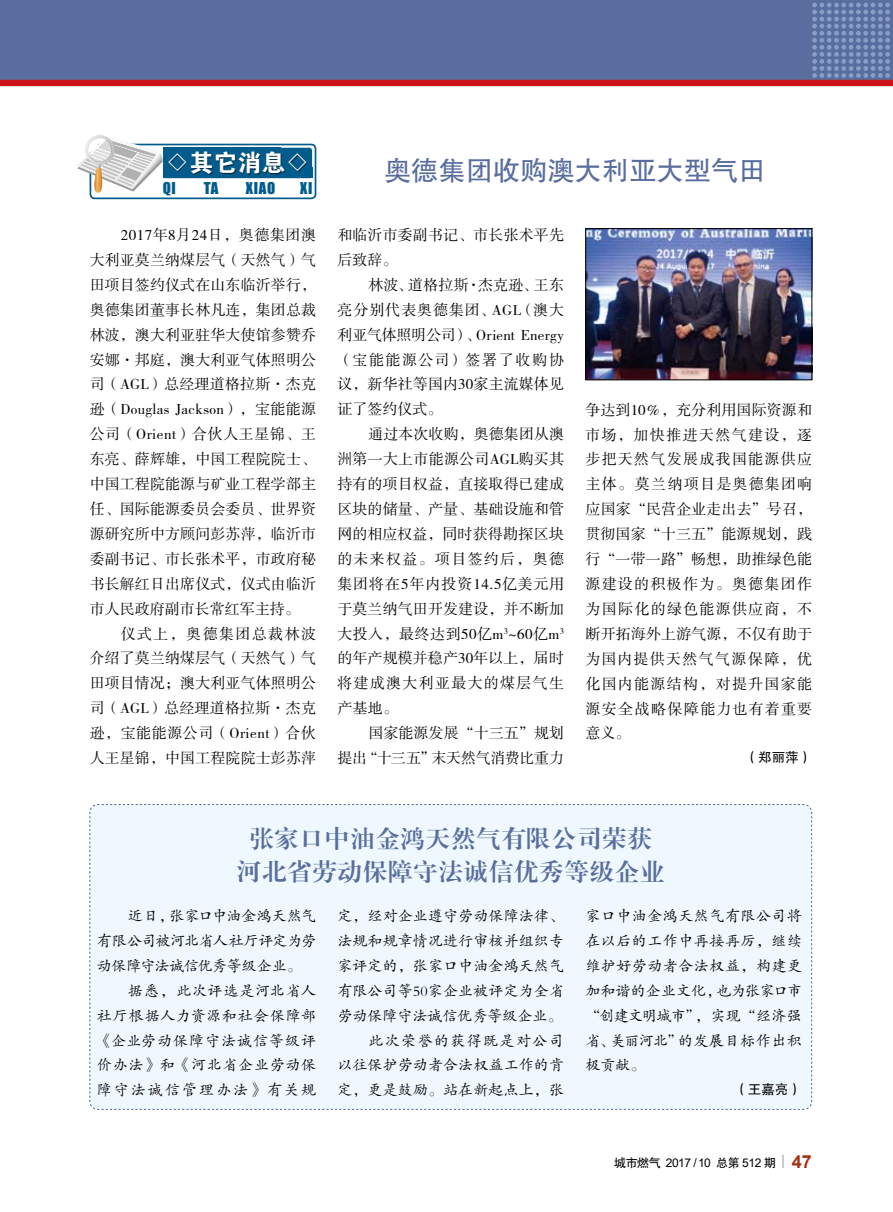
<style>
.page{position:relative;width:893px;height:1212px;background:#fff}
.page>*{position:absolute;margin:0;border:0;box-sizing:border-box;transform-origin:0 0}
.t1{font:27px "FZHTJW GB1 0";letter-spacing:.01em;color:#596e9e}
.t2{font:24px/33px "FZXBSJW GB1 0";letter-spacing:.05em;color:#596e9e;text-align:center}
.t3{font:24px "FZDHTJW GB1 0";color:#fff}
.t4{font:15px/24.9px "FZSSJW GB1 0";letter-spacing:.01em;color:#000;text-align:justify}
.t5{font:15px/24.9px "FZKTJW GB1 0";letter-spacing:.01em;color:#000;text-align:right}
.t6{font:15px "FZKTJW GB1 0";letter-spacing:.05em;color:#000}
.t7{font:15px "FZKTJW GB1 0";letter-spacing:-.025em;color:#000}
.t8{font:15px "FZKTJW GB1 0";letter-spacing:-.02em;color:#000}
.t9{font:15px "FZKTJW GB1 0";letter-spacing:.065em;color:#000}
.t10{font:15px "FZKTJW GB1 0";letter-spacing:.045em;color:#000}
.t11{font:15px "FZKTJW GB1 0";letter-spacing:-.01em;color:#000}
.t12{font:15px "FZKTJW GB1 0";letter-spacing:.135em;color:#000}
.t13{font:15px "Impact";letter-spacing:.05em;color:#005c8c}
.t14{font:13.5px "FZHTJW GB1 0";color:#000}
.t15{font:12px "Arial";letter-spacing:-.04em;color:#000}
.s1{font-family:"FZHTJW GB1 0"}
.s2{font-weight:700;font-size:18px;color:#a62e14}
</style>
<div class="page">
<div style="left:0;top:0;width:893px;height:82px;background:#596e9e"></div>
<div style="left:0;top:80px;width:893px;height:6px;background:#cc141d"></div>
<svg style="left:812px;top:3px;width:78px;height:75px"></svg>
<svg style="left:782px;top:1155px;width:1px;height:13px"></svg>
<div style="left:89px;top:804px;width:724px;height:306px;background:#eff8fe"></div>
<div style="left:90px;top:144px;width:226px;height:55px;border:2px solid #005c8c;border-radius:4px"></div>
<div style="left:163px;top:148px;width:149px;height:30px;background:#005c8c;border-radius:3px"></div>
<div style="left:163px;top:148px;width:117px;height:30px;background:#005c8c"></div>
<div style="left:169px;top:152px;width:175px;height:42px;background:#000;opacity:.65"></div>
<svg style="left:77px;top:135px;width:86px;height:58px"></svg>
<img style="left:587px;top:230px;width:223px;height:148px">
<div style="left:585px;top:228px;width:227px;height:152px;border:1px solid #000"></div>
<h2 class="t3" style="left:166px;top:150px;width:145px">◇其它消息◇</h2>
<p class="t13" style="left:163px;top:177px;width:15px">QI</p>
<p class="t13" style="left:204px;top:177px;width:16px">TA</p>
<p class="t13" style="left:246px;top:177px;width:31px">XIAO</p>
<p class="t13" style="left:300px;top:177px;width:14px">XI</p>
<p class="t4" style="left:90px;top:223px;width:228px;text-indent:31px">2017年8月24日，奥德集团澳大利亚莫兰纳煤层气（天然气）气田项目签约仪式在山东临沂举行，奥德集团董事长林凡连，集团总裁林波，澳大利亚驻华大使馆参赞乔安娜·邦庭，澳大利亚气体照明公司（AGL）总经理道格拉斯·杰克逊（Douglas Jackson），宝能能源公司（Orient）合伙人王星锦、王东亮、薛辉雄，中国工程院院士、中国工程院能源与矿业工程学部主任、国际能源委员会委员、世界资源研究所中方顾问彭苏萍，临沂市委副书记、市长张术平，市政府秘书长解红日出席仪式，仪式由临沂市人民政府副市长常红军主持。</p>
<p class="t4" style="left:90px;top:622px;width:228px;text-indent:31px">仪式上，奥德集团总裁林波介绍了莫兰纳煤层气（天然气）气田项目情况；澳大利亚气体照明公司（AGL）总经理道格拉斯·杰克逊，宝能能源公司（Orient）合伙人王星锦，中国工程院院士彭苏萍</p>
<h1 class="t1" style="left:384px;top:155px;width:383px">奥德集团收购澳大利亚大型气田</h1>
<p class="t4" style="left:337px;top:223px;width:228px">和临沂市委副书记、市长张术平先后致辞。</p>
<p class="t4" style="left:337px;top:273px;width:228px;text-indent:31px">林波、道格拉斯·杰克逊、王东亮分别代表奥德集团、AGL（澳大利亚气体照明公司）、Orient Energy（宝能能源公司）签署了收购协议，新华社等国内30家主流媒体见证了签约仪式。</p>
<p class="t4" style="left:337px;top:422px;width:228px;text-indent:31px">通过本次收购，奥德集团从澳洲第一大上市能源公司AGL购买其持有的项目权益，直接取得已建成区块的储量、产量、基础设施和管网的相应权益，同时获得勘探区块的未来权益。项目签约后，奥德集团将在5年内投资14.5亿美元用于莫兰纳气田开发建设，并不断加大投入，最终达到50亿m<sup>3</sup>~60亿m<sup>3</sup>的年产规模并稳产30年以上，届时将建成澳大利亚最大的煤层气生产基地。</p>
<p class="t4" style="left:337px;top:721px;width:228px;text-align:right">国家能源发展“十三五”规划<br>提出“十三五”末天然气消费比重力</p>
<p class="t4" style="left:585px;top:398px;width:228px">争达到10％，充分利用国际资源和市场，加快推进天然气建设，逐步把天然气发展成我国能源供应主体。莫兰纳项目是奥德集团响应国家“民营企业走出去”号召，贯彻国家“十三五”能源规划，践行“一带一路”畅想，助推绿色能源建设的积极作为。奥德集团作为国际化的绿色能源供应商，不断开拓海外上游气源，不仅有助于为国内提供天然气气源保障，优化国内能源结构，对提升国家能源安全战略保障能力也有着重要意义。</p>
<p class="t14" style="left:745px;top:750px;width:69px">（郑丽萍）</p>
<h2 class="t2" style="left:237px;top:823px;width:429px">张家口中油金鸿天然气有限公司荣获河北省劳动保障守法诚信优秀等级企业</h2>
<p class="t5" style="left:337px;top:904px;width:228px">定，经对企业遵守劳动保障法律、法规和规章情况进行审核并组织专家评定的，张家口中油金鸿天然气有限公司等50家企业被评定为全省劳动保障守法诚信优秀等级企业。此次荣誉的获得既是对公司<br>以往保护劳动者合法权益工作的肯定，更是鼓励。站在新起点上，张</p>
<p class="t5" style="left:585px;top:904px;width:218px;text-align:justify">家口中油金鸿天然气有限公司将在以后的工作中再接再厉，继续维护好劳动者合法权益，构建更加和谐的企业文化，也为张家口市“创建文明城市”，实现“经济强省、美丽河北”的发展目标作出积极贡献。</p>
<p class="t11" style="left:128px;top:908px;width:190px">近日，张家口中油金鸿天然气</p>
<p class="t7" style="left:97px;top:933px;width:221px">有限公司被河北省人社厅评定为劳</p>
<p class="t8" style="left:97px;top:958px;width:206px">动保障守法诚信优秀等级企业。</p>
<p class="t6" style="left:128px;top:983px;width:190px">据悉，此次评选是河北省人</p>
<p class="t6" style="left:97px;top:1008px;width:221px">社厅根据人力资源和社会保障部</p>
<p class="t9" style="left:97px;top:1032px;width:221px">《企业劳动保障守法诚信等级评</p>
<p class="t10" style="left:97px;top:1057px;width:221px">价办法》和《河北省企业劳动保</p>
<p class="t12" style="left:97px;top:1082px;width:221px">障守法诚信管理办法》有关规</p>
<p class="t14" style="left:734px;top:1082px;width:69px">（王嘉亮）</p>
<p class="t15" style="left:614px;top:1154px;width:199px"><span class="s1">城市燃气</span> 2017 / 10 <span class="s1">总第</span> 512 <span class="s1">期</span> <span class="s2">47</span></p>
</div>
